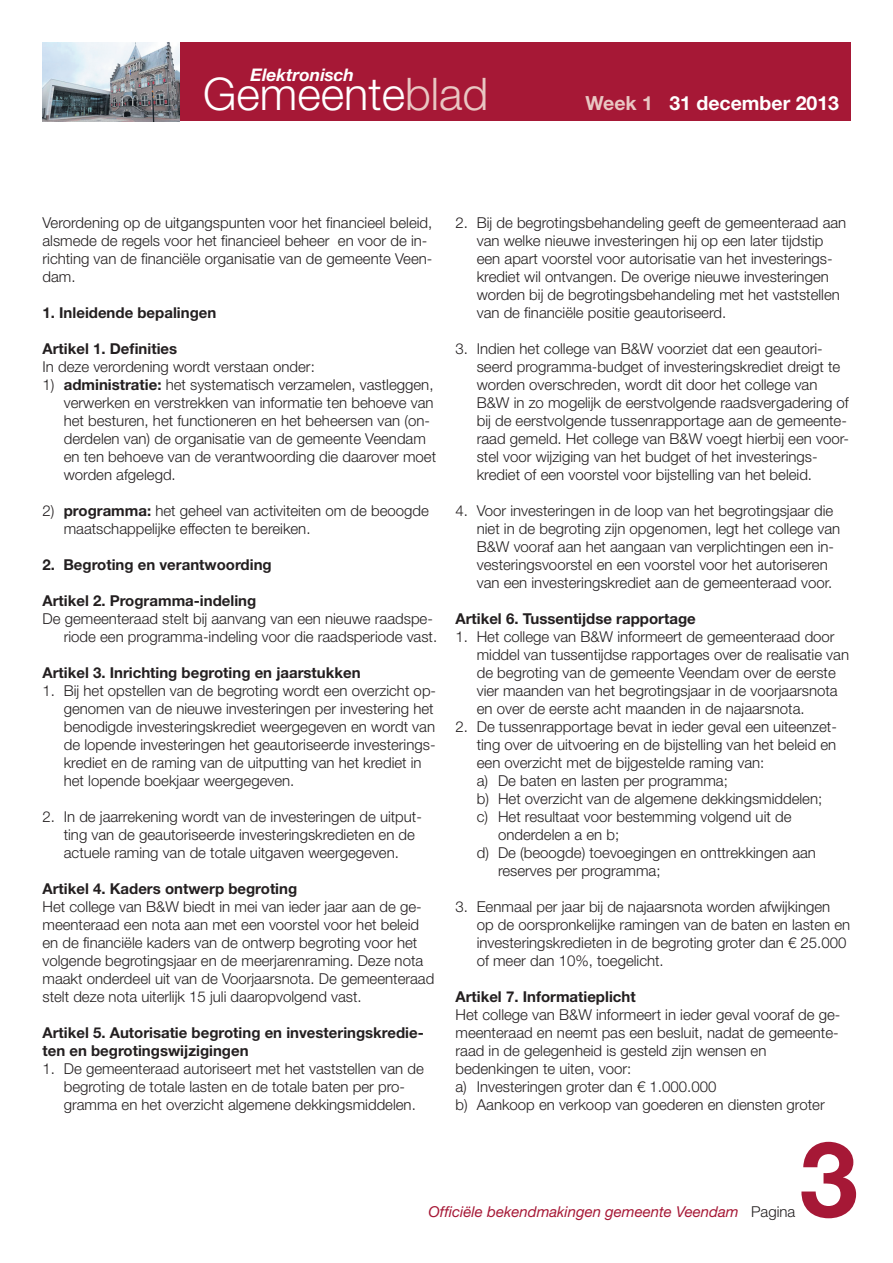
<style>
.page{position:relative;width:893px;height:1263px;background:#fff}
.page>*{position:absolute;margin:0;border:0;box-sizing:border-box;transform-origin:0 0}
.t1{font:700 105px "Helvetica Neue LT Std";color:#a61836}
.t2{font:300 45px "Helvetica Neue LT Std";color:#fff}
.t3{font:700 19.5px "Helvetica Neue LT Std";color:#fff}
.t4{font:italic 700 17.4px "Helvetica Neue LT Std";color:#fff}
.t5{font:300 15px/18px "Helvetica Neue LT Std";color:#231f20}
.t6{font:700 15px/18px "Helvetica Neue LT Std";color:#231f20}
.t7{font:italic 15px "Helvetica Neue LT Std";color:#a61836}
.s1{color:#e9c7c3}
.s2{font-weight:700}
.s3{font-weight:300;font-style:normal;color:#231f20}
</style>
<div class="page">
<div style="left:43px;top:43px;width:807px;height:78px;background:#a61836"></div>
<img style="left:43px;top:43px;width:137px;height:78px">
<p class="t4" style="left:250px;top:68px;width:105px">Elektronisch</p>
<h2 class="t2" style="left:203px;top:78px;width:287px">Gemeente<span class="s1">blad</span></h2>
<h3 class="t3" style="left:585px;top:97px;width:255px"><span class="s1">Week 1</span> 31 december 2013</h3>
<p class="t5" style="left:43px;top:215px;width:391px">Verordening op de uitgangspunten voor het financieel beleid, alsmede de regels voor het financieel beheer en voor de in&shy;richting van de financiële organisatie van de gemeente Veen&shy;dam.</p>
<p class="t6" style="left:43px;top:305px;width:175px">1. Inleidende bepalingen</p>
<p class="t6" style="left:43px;top:341px;width:136px">Artikel 1. Definities</p>
<p class="t5" style="left:43px;top:359px;width:274px">In deze verordening wordt verstaan onder:</p>
<p class="t5" style="left:64px;top:377px;width:374px;text-indent:-21px">1) <span class="s2">administratie:</span> het systematisch verzamelen, vastleggen, verwerken en verstrekken van informatie ten behoeve van het besturen, het functioneren en het beheersen van (on&shy;derdelen van) de organisatie van de gemeente Veendam en ten behoeve van de verantwoording die daarover moet worden afgelegd.</p>
<p class="t5" style="left:64px;top:503px;width:367px;text-indent:-21px">2) <span class="s2">programma:</span> het geheel van activiteiten om de beoogde maatschappelijke effecten te bereiken.</p>
<p class="t6" style="left:43px;top:557px;width:231px">2. Begroting en verantwoording</p>
<p class="t6" style="left:43px;top:593px;width:215px">Artikel 2. Programma-indeling</p>
<p class="t5" style="left:43px;top:611px;width:396px;text-align:right">De gemeenteraad stelt bij aanvang van een nieuwe raadspe&shy;riode een programma-indeling voor die raadsperiode vast.</p>
<p class="t6" style="left:43px;top:665px;width:320px">Artikel 3. Inrichting begroting en jaarstukken</p>
<p class="t5" style="left:64px;top:683px;width:374px;text-indent:-21px">1. Bij het opstellen van de begroting wordt een overzicht op&shy;genomen van de nieuwe investeringen per investering het benodigde investeringskrediet weergegeven en wordt van de lopende investeringen het geautoriseerde investerings&shy;krediet en de raming van de uitputting van het krediet in het lopende boekjaar weergegeven.</p>
<p class="t5" style="left:64px;top:809px;width:360px;text-indent:-21px">2. In de jaarrekening wordt van de investeringen de uitput&shy;ting van de geautoriseerde investeringskredieten en de actuele raming van de totale uitgaven weergegeven.</p>
<p class="t6" style="left:43px;top:881px;width:256px">Artikel 4. Kaders ontwerp begroting</p>
<p class="t5" style="left:43px;top:899px;width:393px">Het college van B&amp;W biedt in mei van ieder jaar aan de ge&shy;meenteraad een nota aan met een voorstel voor het beleid en de financiële kaders van de ontwerp begroting voor het volgende begrotingsjaar en de meerjarenraming. Deze nota maakt onderdeel uit van de Voorjaarsnota. De gemeenteraad stelt deze nota uiterlijk 15 juli daaropvolgend vast.</p>
<p class="t6" style="left:43px;top:1025px;width:383px">Artikel 5. Autorisatie begroting en investeringskredie&shy;ten en begrotingswijzigingen</p>
<p class="t5" style="left:64px;top:1061px;width:362px;text-indent:-21px">1. De gemeenteraad autoriseert met het vaststellen van de begroting de totale lasten en de totale baten per pro&shy;gramma en het overzicht algemene dekkingsmiddelen.</p>
<p class="t5" style="left:477px;top:215px;width:371px;text-indent:-21px">2. Bij de begrotingsbehandeling geeft de gemeenteraad aan van welke nieuwe investeringen hij op een later tijdstip een apart voorstel voor autorisatie van het investerings&shy;krediet wil ontvangen. De overige nieuwe investeringen worden bij de begrotingsbehandeling met het vaststellen van de financiële positie geautoriseerd.</p>
<p class="t5" style="left:477px;top:341px;width:374px;text-indent:-21px">3. Indien het college van B&amp;W voorziet dat een geautori&shy;seerd programma-budget of investeringskrediet dreigt te worden overschreden, wordt dit door het college van B&amp;W in zo mogelijk de eerstvolgende raadsvergadering of bij de eerstvolgende tussenrapportage aan de gemeente&shy;raad gemeld. Het college van B&amp;W voegt hierbij een voor&shy;stel voor wijziging van het budget of het investerings&shy;krediet of een voorstel voor bijstelling van het beleid.</p>
<p class="t5" style="left:477px;top:503px;width:365px;text-indent:-21px">4. Voor investeringen in de loop van het begrotingsjaar die niet in de begroting zijn opgenomen, legt het college van B&amp;W vooraf aan het aangaan van verplichtingen een in&shy;vesteringsvoorstel en een voorstel voor het autoriseren van een investeringskrediet aan de gemeenteraad voor.</p>
<p class="t6" style="left:455px;top:611px;width:242px">Artikel 6. Tussentijdse rapportage</p>
<p class="t5" style="left:477px;top:629px;width:374px;text-indent:-21px">1. Het college van B&amp;W informeert de gemeenteraad door middel van tussentijdse rapportages over de realisatie van de begroting van de gemeente Veendam over de eerste vier maanden van het begrotingsjaar in de voorjaarsnota en over de eerste acht maanden in de najaarsnota.</p>
<p class="t5" style="left:455px;top:719px;width:383px">2. De tussenrapportage bevat in ieder geval een uiteenzet-</p>
<p class="t5" style="left:477px;top:737px;width:361px">ting over de uitvoering en de bijstelling van het beleid en</p>
<p class="t5" style="left:477px;top:755px;width:289px">een overzicht met de bijgestelde raming van:</p>
<p class="t5" style="left:477px;top:773px;width:253px">a) De baten en lasten per programma;</p>
<p class="t5" style="left:477px;top:791px;width:347px">b) Het overzicht van de algemene dekkingsmiddelen;</p>
<p class="t5" style="left:477px;top:809px;width:316px">c) Het resultaat voor bestemming volgend uit de</p>
<p class="t5" style="left:498px;top:827px;width:123px">onderdelen a en b;</p>
<p class="t5" style="left:477px;top:845px;width:341px">d) De (beoogde) toevoegingen en onttrekkingen aan</p>
<p class="t5" style="left:498px;top:863px;width:164px">reserves per programma;</p>
<p class="t5" style="left:477px;top:899px;width:375px;text-indent:-21px">3. Eenmaal per jaar bij de najaarsnota worden afwijkingen op de oorspronkelijke ramingen van de baten en lasten en investeringskredieten in de begroting groter dan € 25.000 of meer dan 10%, toegelicht.</p>
<p class="t6" style="left:455px;top:989px;width:182px">Artikel 7. Informatieplicht</p>
<p class="t5" style="left:455px;top:1007px;width:386px">Het college van B&amp;W informeert in ieder geval vooraf de ge&shy;meenteraad en neemt pas een besluit, nadat de gemeente&shy;raad in de gelegenheid is gesteld zijn wensen en bedenkingen te uiten, voor:<br>a) Investeringen groter dan € 1.000.000<br>b) Aankoop en verkoop van goederen en diensten groter</p>
<h1 class="t1" style="left:800px;top:1142px;width:60px">3</h1>
<p class="t7" style="left:429px;top:1206px;width:368px">Officiële bekendmakingen gemeente Veendam <span class="s3">Pagina</span></p>
</div>
